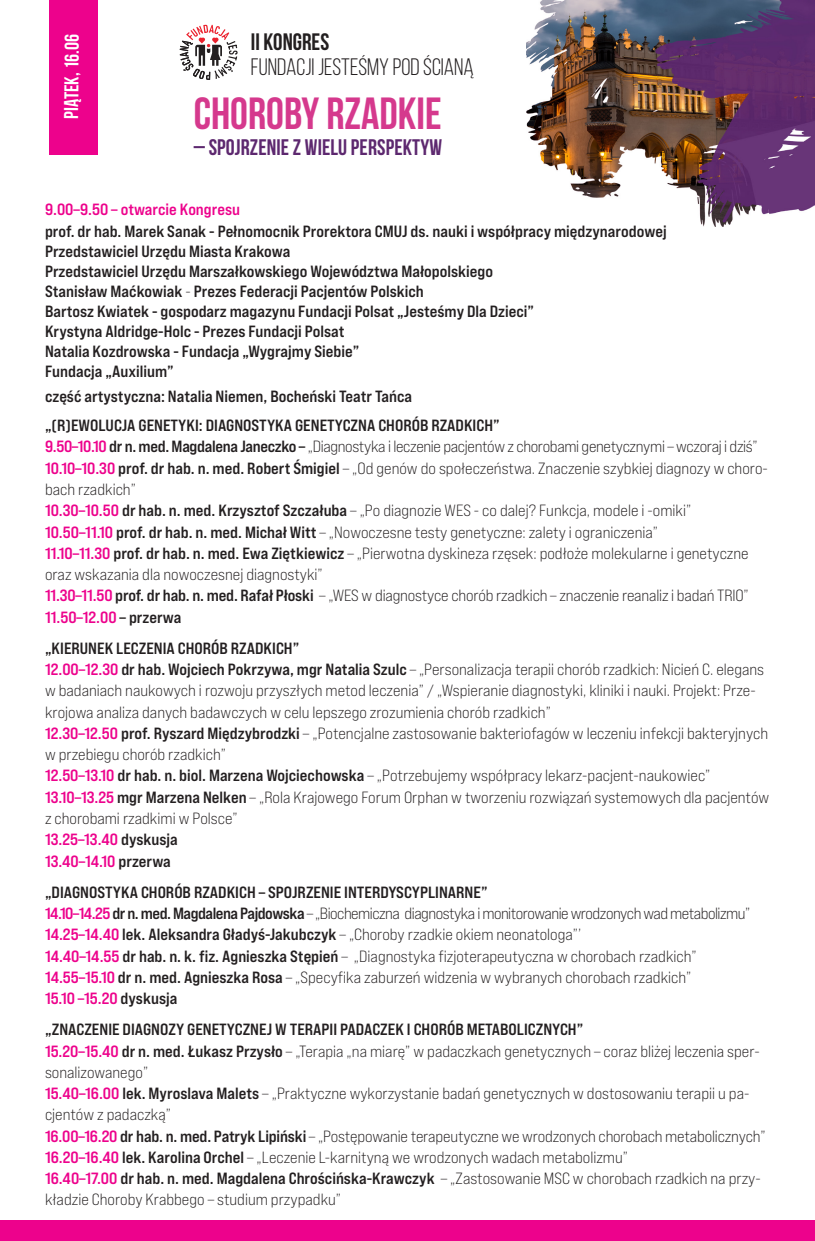
<style>
.page{position:relative;width:815px;height:1241px;background:#fff}
.page>*{position:absolute;margin:0;border:0;box-sizing:border-box;transform-origin:0 0}
.t1{font:700 45px "Bebas Neue";color:#d5398d}
.t2{font:23.75px/25px "Bebas Neue";color:#231f20}
.t3{font:700 22.5px "Bebas Neue";letter-spacing:.005em;color:#5d286f}
.t4{font:700 20px "Bebas Neue";letter-spacing:-.01em;color:#fff}
.t5{font:16.25px/21.2px "Bebas Neue Pro Exp Bk";color:#231f20}
.t6{font:16.25px "Bebas Neue Pro Exp Bd";color:#231f20}
.t7{font:16.25px "Bebas Neue Pro Exp Bk";letter-spacing:-.02em;color:#231f20}
.t8{font:16.25px "Bebas Neue Pro Exp Bd";color:#ed028c}
.t9{font:16.25px "Bebas Neue Pro Exp Bk";letter-spacing:-.03em;color:#231f20}
.s1{font-weight:700}
.s2{font-family:"Bebas Neue Pro Exp Bk"}
.s3{font-family:"Bebas Neue Pro Exp Bd";color:#ed028c}
.s4{font-family:"Bebas Neue Pro Exp Bd"}
.s5{color:#231f20}
</style>
<div class="page">
<img style="left:526px;top:0;width:289px;height:226px">
<svg style="left:179px;top:24px;width:59px;height:56px"></svg>
<div style="left:49px;top:0;width:49px;height:154px;background:#ed028c"></div>
<div style="left:0;top:1220px;width:815px;height:20px;background:#ed028c"></div>
<p class="t4" style="left:61px;top:119px;width:86px;rotate:-90deg">PIĄTEK, 16.06</p>
<p class="t2" style="left:251px;top:29px;width:225px"><span class="s1">II KONGRES<br></span>FUNDACJI JESTEŚMY POD ŚCIANĄ</p>
<p class="t1" style="left:194px;top:89px;width:249px">CHOROBY RZADKIE</p>
<p class="t3" style="left:194px;top:135px;width:250px">– SPOJRZENIE Z WIELU PERsPEKTYW</p>
<p class="t8" style="left:45px;top:199px;width:197px">9.00–9.50 – otwarcie Kongresu</p>
<p class="t6" style="left:45px;top:221px;width:623px">prof. dr hab. Marek Sanak - Pełnomocnik Prorektora CMUJ ds. nauki i współpracy międzynarodowej</p>
<p class="t6" style="left:45px;top:241px;width:247px">Przedstawiciel Urzędu Miasta Krakowa</p>
<p class="t6" style="left:45px;top:261px;width:450px">Przedstawiciel Urzędu Marszałkowskiego Województwa Małopolskiego</p>
<p class="t6" style="left:45px;top:281px;width:380px">Stanisław Maćkowiak <span class="s2">-</span> Prezes Federacji Pacjentów Polskich</p>
<p class="t6" style="left:45px;top:301px;width:491px">Bartosz Kwiatek - gospodarz magazynu Fundacji Polsat „Jesteśmy Dla Dzieci”</p>
<p class="t6" style="left:45px;top:321px;width:301px">Krystyna Aldridge-Holc - Prezes Fundacji Polsat</p>
<p class="t6" style="left:45px;top:341px;width:316px">Natalia Kozdrowska - Fundacja „Wygrajmy Siebie”</p>
<p class="t6" style="left:45px;top:361px;width:130px">Fundacja „Auxilium”</p>
<p class="t6" style="left:45px;top:386px;width:369px">część artystyczna: Natalia Niemen, Bocheński Teatr Tańca</p>
<p class="t6" style="left:45px;top:415px;width:456px">„(R)EWOLUCJA GENETYKI: DIAGNOSTYKA GENETYCZNA CHORÓB RZADKICH”</p>
<p class="t7" style="left:45px;top:437px;width:714px"><span class="s3">9.50–10.10</span> <span class="s4">dr n. med. Magdalena Janeczko –</span> „Diagnostyka i leczenie pacjentów z chorobami genetycznymi – wczoraj i dziś”</p>
<p class="t5" style="left:45px;top:457px;width:724px"><span class="s3">10.10–10.30</span> <span class="s4">prof. dr hab. n. med. Robert Śmigiel</span> – „Od genów do społeczeństwa. Znaczenie szybkiej diagnozy w choro&shy;bach rzadkich”</p>
<p class="t5" style="left:45px;top:499px;width:648px"><span class="s3">10.30–10.50</span> <span class="s4">dr hab. n. med. Krzysztof Szczałuba</span> – „Po diagnozie WES - co dalej? Funkcja, modele i -omiki”</p>
<p class="t5" style="left:45px;top:521px;width:614px"><span class="s3">10.50–11.10</span> <span class="s4">prof. dr hab. n. med. Michał Witt</span> – „Nowoczesne testy genetyczne: zalety i ograniczenia”</p>
<p class="t5" style="left:45px;top:542px;width:705px"><span class="s3">11.10–11.30</span> <span class="s4">prof. dr hab. n. med. Ewa Ziętkiewicz</span> – „Pierwotna dyskineza rzęsek: podłoże molekularne i genetyczne oraz wskazania dla nowoczesnej diagnostyki”</p>
<p class="t5" style="left:45px;top:584px;width:705px"><span class="s3">11.30–11.50</span> <span class="s4">prof. dr hab. n. med. Rafał Płoski</span> – „WES w diagnostyce chorób rzadkich – znaczenie reanaliz i badań TRIO”</p>
<p class="t8" style="left:45px;top:606px;width:138px">11.50–12.00 <span class="s5">– przerwa</span></p>
<p class="t6" style="left:45px;top:638px;width:256px">„KIERUNEK LECZENIA CHORÓB RZADKICH”</p>
<p class="t5" style="left:45px;top:658px;width:721px"><span class="s3">12.00–12.30</span> <span class="s4">dr hab. Wojciech Pokrzywa, mgr Natalia Szulc</span> – „Personalizacja terapii chorób rzadkich: Nicień C. elegans w badaniach naukowych i rozwoju przyszłych metod leczenia” / „Wspieranie diagnostyki, kliniki i nauki. Projekt: Prze&shy;krojowa analiza danych badawczych w celu lepszego zrozumienia chorób rzadkich”</p>
<p class="t5" style="left:45px;top:722px;width:725px"><span class="s3">12.30–12.50</span> <span class="s4">prof. Ryszard Międzybrodzki</span> – „Potencjalne zastosowanie bakteriofagów w leczeniu infekcji bakteryjnych w przebiegu chorób rzadkich”</p>
<p class="t5" style="left:45px;top:764px;width:667px"><span class="s3">12.50–13.10</span> <span class="s4">dr hab. n. biol. Marzena Wojciechowska</span> – „Potrzebujemy współpracy lekarz-pacjent-naukowiec”</p>
<p class="t5" style="left:45px;top:786px;width:726px"><span class="s3">13.10–13.25</span> <span class="s4">mgr Marzena Nelken</span> – „Rola Krajowego Forum Orphan w tworzeniu rozwiązań systemowych dla pacjentów z chorobami rzadkimi w Polsce”</p>
<p class="t8" style="left:45px;top:829px;width:134px">13.25–13.40 <span class="s5">dyskusja</span></p>
<p class="t8" style="left:45px;top:850px;width:127px">13.40–14.10 <span class="s5">przerwa</span></p>
<p class="t6" style="left:45px;top:881px;width:444px">„DIAGNOSTYKA CHORÓB RZADKICH – SPOJRZENIE INTERDYSCYPLINARNE”</p>
<p class="t9" style="left:45px;top:903px;width:707px"><span class="s3">14.10–14.25</span> <span class="s4">dr n. med. Magdalena Pajdowska</span> – „Biochemiczna diagnostyka i monitorowanie wrodzonych wad metabolizmu”</p>
<p class="t5" style="left:45px;top:923px;width:538px"><span class="s3">14.25–14.40</span> <span class="s4">lek. Aleksandra Gładyś-Jakubczyk</span> – „Choroby rzadkie okiem neonatologa”’</p>
<p class="t5" style="left:45px;top:944px;width:653px"><span class="s3">14.40–14.55</span> <span class="s4">dr hab. n. k. fiz. Agnieszka Stępień</span> – „Diagnostyka fizjoterapeutyczna w chorobach rzadkich”</p>
<p class="t5" style="left:45px;top:966px;width:648px"><span class="s3">14.55–15.10</span> <span class="s4">dr n. med. Agnieszka Rosa</span> – „Specyfika zaburzeń widzenia w wybranych chorobach rzadkich”</p>
<p class="t8" style="left:45px;top:988px;width:134px">15.10 –15.20 <span class="s5">dyskusja</span></p>
<p class="t6" style="left:45px;top:1019px;width:540px">„ZNACZENIE DIAGNOZY GENETYCZNEJ W TERAPII PADACZEK I CHORÓB METABOLICZNYCH”</p>
<p class="t5" style="left:45px;top:1039px;width:716px"><span class="s3">15.20–15.40</span> <span class="s4">dr n. med. Łukasz Przysło</span> – „Terapia „na miarę” w padaczkach genetycznych – coraz bliżej leczenia sper&shy;sonalizowanego”</p>
<p class="t5" style="left:45px;top:1082px;width:706px"><span class="s3">15.40–16.00</span> <span class="s4">lek. Myroslava Malets</span> – „Praktyczne wykorzystanie badań genetycznych w dostosowaniu terapii u pa&shy;cjentów z padaczką”</p>
<p class="t5" style="left:45px;top:1124px;width:722px"><span class="s3">16.00–16.20</span> <span class="s4">dr hab. n. med. Patryk Lipiński</span> – „Postępowanie terapeutyczne we wrodzonych chorobach metabolicznych”</p>
<p class="t5" style="left:45px;top:1146px;width:585px"><span class="s3">16.20–16.40</span> <span class="s4">lek. Karolina Orchel</span> – „Leczenie L-karnityną we wrodzonych wadach metabolizmu”</p>
<p class="t5" style="left:45px;top:1167px;width:717px"><span class="s3">16.40–17.00</span> <span class="s4">dr hab. n. med. Magdalena Chrościńska-Krawczyk</span> – „Zastosowanie MSC w chorobach rzadkich na przy&shy;kładzie Choroby Krabbego – studium przypadku”</p>
</div>
